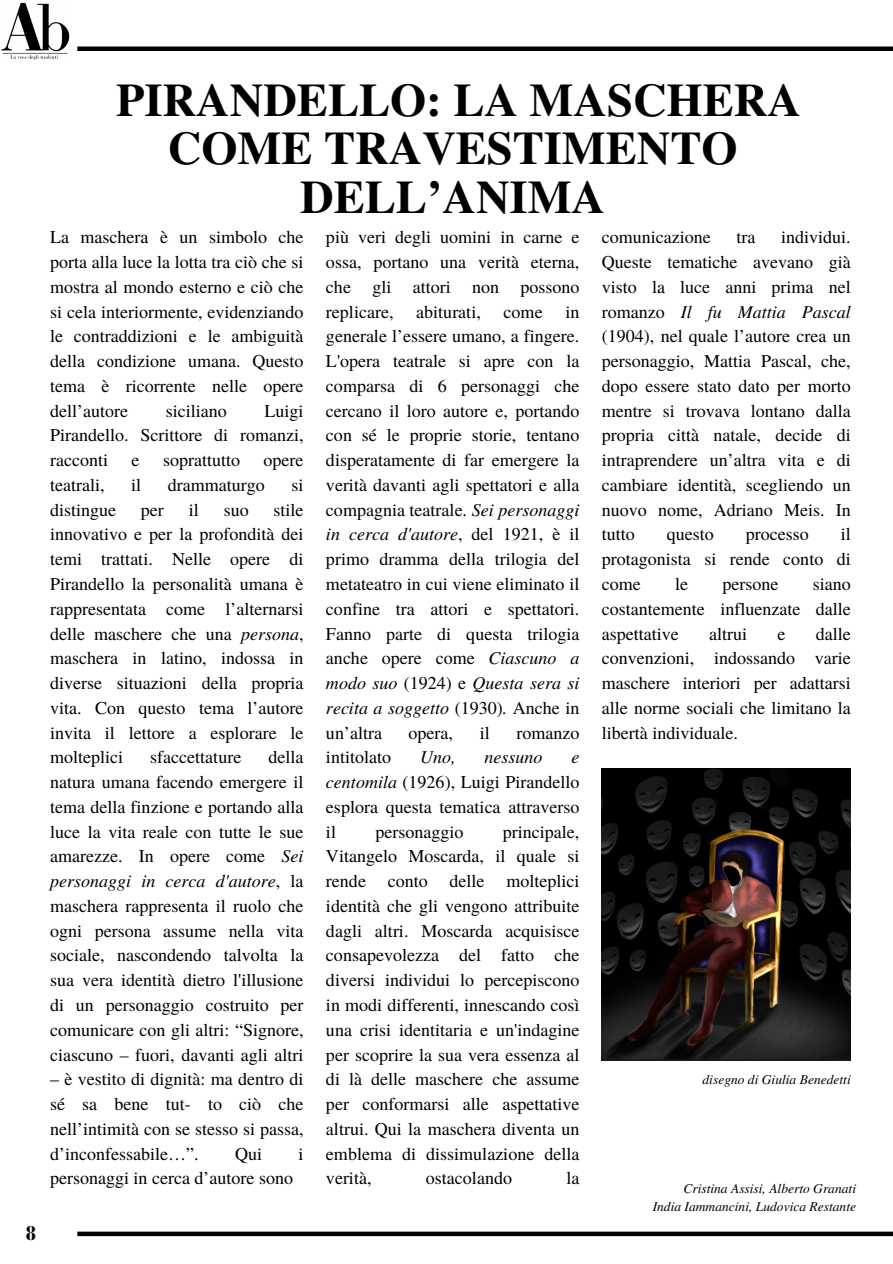
<style>
.page{position:relative;width:893px;height:1264px;background:#fff}
.page>*{position:absolute;margin:0;border:0;box-sizing:border-box;transform-origin:0 0}
.t1{font:700 46.5px/48.3px "Te X Gyre Termes";color:#000;text-align:center}
.t2{font:700 20.85px "Bodoni FLF";color:#000}
.t3{font:18px/24.8px "Te X Gyre Termes";color:#000;text-align:justify}
.t4{font:italic 18px "Te X Gyre Termes";color:#000}
.t5{font:italic 13.5px "Te X Gyre Termes";color:#000}
.s1{font-style:italic}
</style>
<div class="page">
<div style="left:77px;top:1231px;width:815px;height:5px;background:#000"></div>
<img style="left:1px;top:2px;width:69px;height:59px">
<div style="left:77px;top:46px;width:815px;height:5px;background:#000"></div>
<img style="left:602px;top:768px;width:248px;height:292px">
<p class="t2" style="left:25px;top:1221px;width:14px">8</p>
<h2 class="t1" style="left:116px;top:74px;width:686px">PIRANDELLO: LA MASCHERA<br>COME TRAVESTIMENTO<br>DELL’ANIMA</h2>
<h2 class="t3" style="left:50px;top:224px;width:255px">La maschera è un simbolo che porta alla luce la lotta tra ciò che si mostra al mondo esterno e ciò che si cela interiormente, evidenziando le contraddizioni e le ambiguità della condizione umana. Questo tema è ricorrente nelle opere dell’autore</h2>
<h2 class="t3" style="left:326px;top:224px;width:255px">più veri degli uomini in carne e ossa, portano una verità eterna, che gli attori non possono replicare,</h2>
<p class="t3" style="left:602px;top:224px;width:250px;text-indent:179px">individui.<br>Queste tematiche avevano già visto la luce anni prima nel romanzo <span class="s1">Il fu Mattia Pascal </span>(1904), nel quale l’autore crea un personaggio, Mattia Pascal, che, dopo essere stato dato per morto mentre si trovava lontano dalla propria città natale, decide di intraprendere un’altra vita e di cambiare identità, scegliendo un nuovo nome, Adriano Meis. In tutto</p>
<p class="t3" style="left:602px;top:224px;width:110px">comunicazione</p>
<p class="t3" style="left:736px;top:224px;width:20px">tra</p>
<h2 class="t3" style="left:416px;top:298px;width:66px">abiturati,</h2>
<h2 class="t3" style="left:503px;top:298px;width:40px">come</h2>
<h2 class="t3" style="left:326px;top:298px;width:255px;text-indent:239px">in generale l’essere umano, a fingere.<br>L'opera teatrale si apre con la comparsa di 6 personaggi che cercano il loro autore e, portando con sé le proprie storie, tentano disperatamente di far emergere la verità davanti agli spettatori e alla compagnia teatrale. <span class="s1">Sei personaggi in cerca d'autore</span>, del 1921, è il primo dramma della trilogia del metateatro in cui viene eliminato il confine tra attori e spettatori.<br>Fanno parte di questa trilogia anche opere come <span class="s1">Ciascuno a modo suo</span> (1924) e <span class="s1">Questa sera si recita a soggetto</span> (1930)<span class="s1">.</span> Anche in un’altra</h2>
<h2 class="t3" style="left:166px;top:397px;width:63px">siciliano</h2>
<h2 class="t3" style="left:50px;top:397px;width:255px;text-indent:214px">Luigi Pirandello. Scrittore di romanzi, racconti</h2>
<h2 class="t3" style="left:131px;top:447px;width:9px">e</h2>
<h2 class="t3" style="left:163px;top:447px;width:79px">soprattutto</h2>
<h2 class="t3" style="left:263px;top:447px;width:41px">opere</h2>
<h2 class="t3" style="left:50px;top:471px;width:56px">teatrali,</h2>
<h2 class="t3" style="left:131px;top:471px;width:12px">il</h2>
<h2 class="t3" style="left:168px;top:471px;width:98px">drammaturgo</h2>
<h2 class="t3" style="left:291px;top:471px;width:14px">si</h2>
<h2 class="t3" style="left:50px;top:496px;width:68px">distingue</h2>
<h2 class="t3" style="left:141px;top:496px;width:24px">per</h2>
<h2 class="t3" style="left:189px;top:496px;width:12px">il</h2>
<h2 class="t3" style="left:224px;top:496px;width:27px">suo</h2>
<h2 class="t3" style="left:50px;top:496px;width:255px;text-indent:223px">stile innovativo e per la profondità dei temi trattati. Nelle opere di Pirandello la personalità umana è rappresentata come l’alternarsi delle maschere che una <span class="s1">persona</span>, maschera in latino, indossa in diverse situazioni della propria vita. Con questo tema l’autore invita il lettore a esplorare le molteplici</h2>
<p class="t3" style="left:602px;top:521px;width:250px;text-indent:239px">il protagonista si rende conto di come</p>
<p class="t3" style="left:666px;top:521px;width:48px">questo</p>
<p class="t3" style="left:745px;top:521px;width:64px">processo</p>
<p class="t3" style="left:675px;top:570px;width:14px">le</p>
<p class="t3" style="left:722px;top:570px;width:57px">persone</p>
<p class="t3" style="left:602px;top:570px;width:250px;text-indent:211px">siano costantemente influenzate dalle aspettative</p>
<p class="t3" style="left:602px;top:620px;width:250px;text-indent:214px">dalle convenzioni, indossando varie maschere interiori per adattarsi alle norme sociali che limitano la libertà individuale.</p>
<p class="t3" style="left:709px;top:620px;width:39px">altrui</p>
<p class="t3" style="left:777px;top:620px;width:9px">e</p>
<h2 class="t3" style="left:408px;top:719px;width:46px">opera,</h2>
<h2 class="t3" style="left:480px;top:719px;width:12px">il</h2>
<h2 class="t3" style="left:516px;top:719px;width:64px">romanzo</h2>
<h2 class="t3" style="left:50px;top:744px;width:255px;text-indent:218px">della natura umana facendo emergere il tema della finzione e portando alla luce la vita reale con tutte le sue amarezze. In opere come <span class="s1">Sei personaggi in cerca d'autore</span>, la maschera rappresenta il ruolo che ogni persona assume nella vita sociale, nascondendo talvolta la sua vera identità dietro l'illusione di un personaggio costruito per comunicare con gli altri: “Signore, ciascuno – fuori, davanti agli altri</h2>
<h2 class="t3" style="left:50px;top:1065px;width:255px">– è vestito di dignità: ma dentro di sé sa bene tut- to ciò che nell’intimità con se stesso si passa, d’inconfessabile…”.</h2>
<h2 class="t3" style="left:150px;top:744px;width:92px">sfaccettature</h2>
<h2 class="t3" style="left:326px;top:744px;width:67px">intitolato</h2>
<h2 class="t4" style="left:420px;top:744px;width:37px">Uno,</h2>
<h2 class="t4" style="left:484px;top:744px;width:59px">nessuno</h2>
<h2 class="t3" style="left:326px;top:744px;width:255px;text-indent:245px"><span class="s1">e centomila</span> (1926), Luigi Pirandello esplora questa tematica attraverso il</h2>
<h2 class="t3" style="left:326px;top:818px;width:255px;text-indent:177px">principale, Vitangelo Moscarda, il quale si rende conto delle molteplici identità che gli vengono attribuite dagli altri. Moscarda acquisisce consapevolezza del fatto che diversi individui lo percepiscono in modi differenti, innescando così una crisi identitaria e un'indagine per scoprire la sua vera essenza al di là delle maschere che assume per conformarsi alle aspettative altrui. Qui la maschera diventa un emblema di dissimulazione della verità,</h2>
<h2 class="t3" style="left:375px;top:818px;width:89px">personaggio</h2>
<p class="t5" style="left:702px;top:1069px;width:150px">disegno di Giulia Benedetti</p>
<h2 class="t3" style="left:235px;top:1140px;width:29px">Qui</h2>
<h2 class="t3" style="left:298px;top:1140px;width:7px">i</h2>
<h2 class="t3" style="left:50px;top:1164px;width:244px">personaggi in cerca d’autore sono</h2>
<h2 class="t3" style="left:426px;top:1164px;width:87px">ostacolando</h2>
<h2 class="t3" style="left:566px;top:1164px;width:14px">la</h2>
<p class="t5" style="left:683px;top:1178px;width:174px">Cristina Assisi, Alberto Granati</p>
<p class="t5" style="left:652px;top:1196px;width:205px">India Iammancini, Ludovica Restante</p>
</div>
